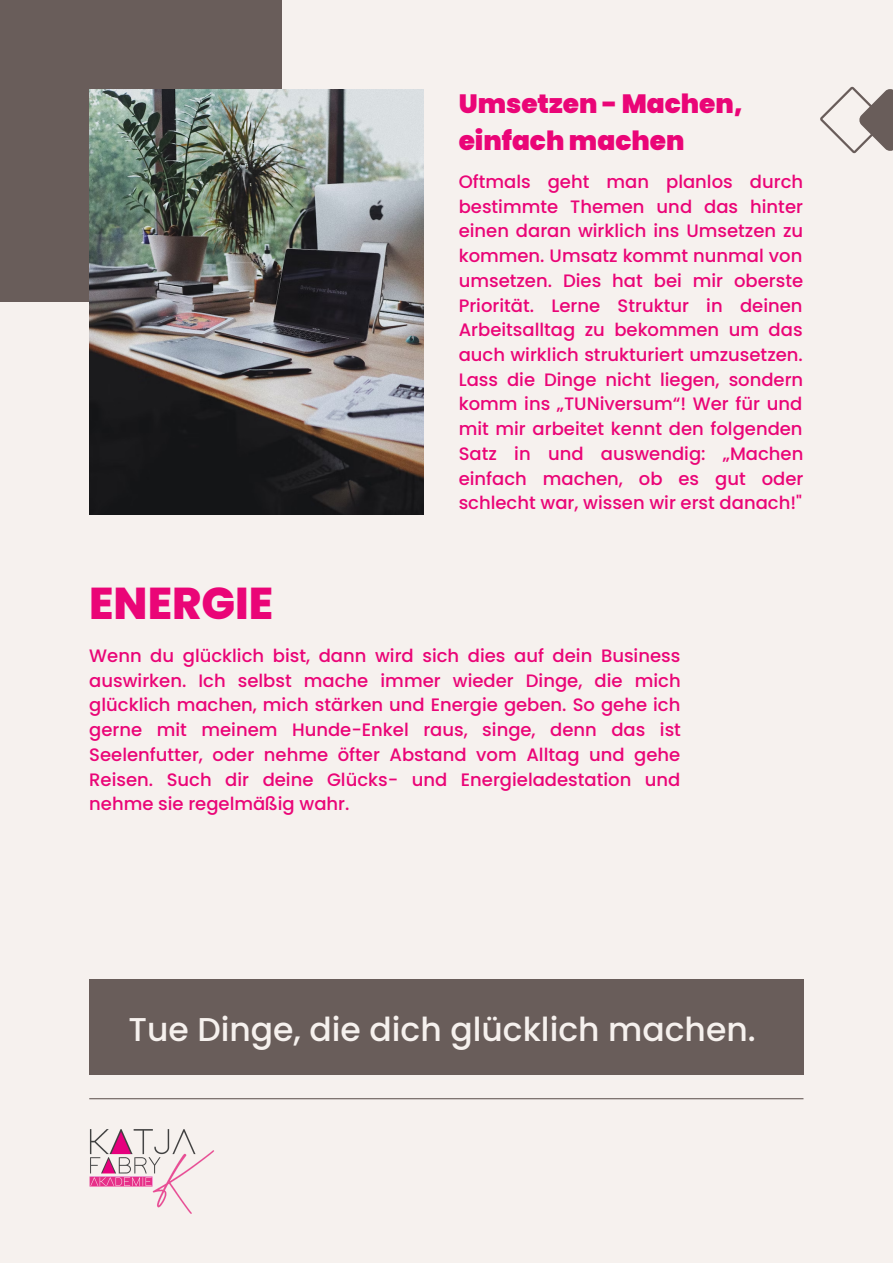
<style>
.page{position:relative;width:893px;height:1264px;background:#fff}
.page>*{position:absolute;margin:0;border:0;box-sizing:border-box;transform-origin:0 0}
.t1{font:800 44.55px "Poppins";color:#ea0577}
.t2{font:500 33px "Poppins";color:#f6f1ee}
.t3{font:900 26.4px/36.9px "Poppins";color:#ea0577}
.t4{font:500 18px/24.8px "Poppins";color:#ea0577;text-align:justify}
</style>
<div class="page">
<div style="left:0;top:0;width:892px;height:1262px;background:#f6f1ee"></div>
<div style="left:0;top:0;width:281px;height:302px;background:#695d5a"></div>
<img style="left:89px;top:89px;width:334px;height:425px">
<hr style="left:89px;top:1098px;width:714px;height:1px;background:#695d5a">
<div style="left:89px;top:979px;width:714px;height:95px;background:#695d5a"></div>
<svg style="left:820px;top:86px;width:72px;height:68px"></svg>
<img style="left:89px;top:1098px;width:135px;height:116px">
<h3 class="t3" style="left:458px;top:85px;width:286px">Umsetzen - Machen, einfach machen</h3>
<h1 class="t1" style="left:89px;top:572px;width:185px">ENERGIE</h1>
<p class="t4" style="left:458px;top:169px;width:346px">Oftmals geht man planlos durch bestimmte Themen und das hinter einen daran wirklich ins Umsetzen zu kommen. Umsatz kommt nunmal von umsetzen. Dies hat bei mir oberste Priorität. Lerne Struktur in deinen Arbeitsalltag zu bekommen um das auch wirklich strukturiert umzusetzen.<br>Lass die Dinge nicht liegen, sondern komm ins „TUNiversum“! Wer für und mit mir arbeitet kennt den folgenden Satz in und auswendig: „Machen einfach machen, ob es gut oder schlecht war, wissen wir erst danach!"</p>
<p class="t4" style="left:89px;top:643px;width:593px">Wenn du glücklich bist, dann wird sich dies auf dein Business auswirken. Ich selbst mache immer wieder Dinge, die mich glücklich machen, mich stärken und Energie geben. So gehe ich gerne mit meinem Hunde-Enkel raus, singe, denn das ist Seelenfutter, oder nehme öfter Abstand vom Alltag und gehe Reisen. Such dir deine Glücks- und Energieladestation und nehme sie regelmäßig wahr.</p>
<h2 class="t2" style="left:128px;top:1006px;width:628px">Tue Dinge, die dich glücklich machen.</h2>
</div>
